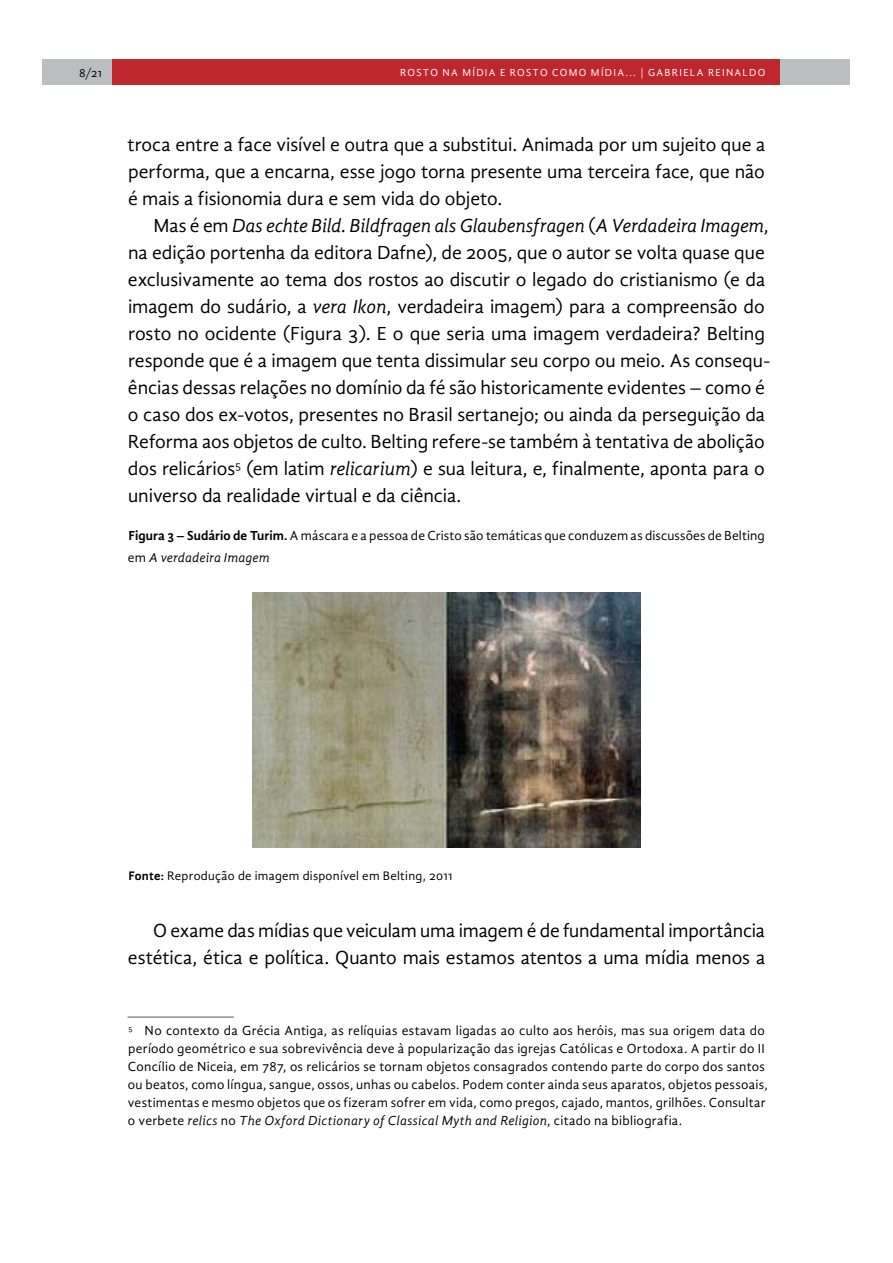
<style>
.page{position:relative;width:893px;height:1263px;background:#fff}
.page>*{position:absolute;margin:0;border:0;box-sizing:border-box;transform-origin:0 0}
.t1{font:19.5px/27px "Gandhi Sans";letter-spacing:-.005em;color:#000;text-align:justify}
.t2{font:13.5px/18px "Gandhi Sans";letter-spacing:.02em;color:#000}
.t3{font:12.75px "Gandhi Sans";letter-spacing:.025em;color:#000}
.t4{font:12px "Gandhi Sans";color:#000}
.t5{font:10.5px "Gandhi Sans";letter-spacing:.125em;color:#fff}
.s1{font-style:italic}
.s2{font-weight:700}
</style>
<div class="page">
<div style="left:43px;top:60px;width:807px;height:25px;background:#babec1"></div>
<div style="left:113px;top:60px;width:667px;height:25px;background:#be272e"></div>
<hr style="left:128px;top:1017px;width:106px;height:1px;background:#575756">
<img style="left:253px;top:592px;width:387px;height:256px">
<p class="t4" style="left:79px;top:66px;width:25px">8/21</p>
<p class="t5" style="left:400px;top:67px;width:16px">Rosto</p>
<p class="t5" style="left:443px;top:67px;width:41px">na mídia</p>
<p class="t5" style="left:500px;top:67px;width:19px">e rosto</p>
<p class="t5" style="left:552px;top:67px;width:10px">como</p>
<p class="t5" style="left:591px;top:67px;width:21px">mídia</p>
<p class="t5" style="left:626px;top:67px;width:39px">... | Gabriela</p>
<p class="t5" style="left:708px;top:67px;width:16px">Reinaldo</p>
<p class="t1" style="left:128px;top:131px;width:639px">troca entre a face visível e outra que a substitui. Animada por um sujeito que a performa, que a encarna, esse jogo torna presente uma terceira face, que não é mais a fisionomia dura e sem vida do objeto.</p>
<p class="t1" style="left:128px;top:212px;width:644px;text-align:left;text-indent:26px">Mas é em <span class="s1">Das echte Bild. Bildfragen als Glaubensfragen</span> (<span class="s1">A Verdadeira Imagem</span>, na edição portenha da editora Dafne), de 2005, que o autor se volta quase que exclusivamente ao tema dos rostos ao discutir o legado do cristianismo (e da imagem do sudário, a <span class="s1">vera Ikon</span>, verdadeira imagem) para a compreensão do rosto no ocidente (Figura 3). E o que seria uma imagem verdadeira? Belting responde que é a imagem que tenta dissimular seu corpo ou meio. As consequ&shy;ências dessas relações no domínio da fé são historicamente evidentes – como é o caso dos ex-votos, presentes no Brasil sertanejo; ou ainda da perseguição da Reforma aos objetos de culto. Belting refere-se também à tentativa de abolição dos relicários<sup>5</sup> (em latim <span class="s1">relicarium</span>) e sua leitura, e, finalmente, aponta para o universo da realidade virtual e da ciência.</p>
<p class="t2" style="left:128px;top:524px;width:638px;line-height:22.5px"><span class="s2">Figura 3 – Sudário de Turim.</span> A máscara e a pessoa de Cristo são temáticas que conduzem as discussões de Belting em <span class="s1">A verdadeira Imagem</span></p>
<p class="t3" style="left:128px;top:869px;width:326px"><span class="s2">Fonte:</span> Reprodução de imagem disponível em Belting, 2011</p>
<p class="t1" style="left:128px;top:917px;width:639px;text-align:right">O exame das mídias que veiculam uma imagem é de fundamental importância estética, ética e política. Quanto mais estamos atentos a uma mídia menos a</p>
<p class="t2" style="left:128px;top:1021px;width:641px"><sup>5</sup> No contexto da Grécia Antiga, as relíquias estavam ligadas ao culto aos heróis, mas sua origem data do período geométrico e sua sobrevivência deve à popularização das igrejas Católicas e Ortodoxa. A partir do II Concílio de Niceia, em 787, os relicários se tornam objetos consagrados contendo parte do corpo dos santos ou beatos, como língua, sangue, ossos, unhas ou cabelos. Podem conter ainda seus aparatos, objetos pessoais, vestimentas e mesmo objetos que os fizeram sofrer em vida, como pregos, cajado, mantos, grilhões. Consultar o verbete <span class="s1">relics</span> no <span class="s1">The Oxford Dictionary of Classical Myth and Religion</span>, citado na bibliografia.</p>
</div>
